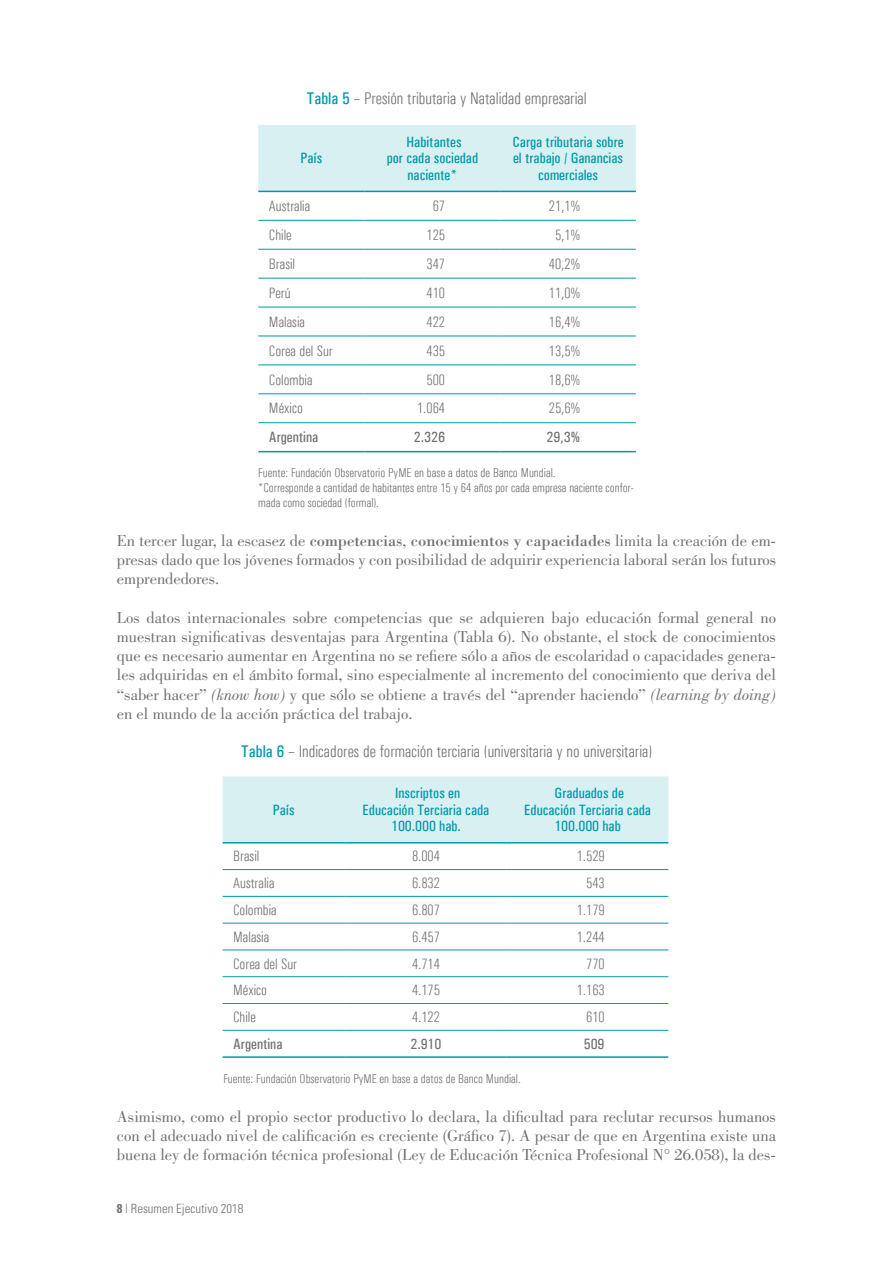
<style>
.page{position:relative;width:893px;height:1263px;background:#fff}
.page>*{position:absolute;margin:0;border:0;box-sizing:border-box;transform-origin:0 0}
.t1{font:300 condensed 16.95px "Univers";color:#717073}
.t2{font:16.5px/19.2px "Bodoni Std";color:#717073;text-align:justify}
.t3{font:300 condensed 15px "Univers";color:#717073}
.t4{font:500 15px/16.5px "Univers Condensed";color:#0099a8;text-align:center}
.t5{font:500 15px "Univers Condensed";color:#717073}
.t6{font:300 condensed 12.75px/15px "Univers";color:#717073}
.t7{font:300 condensed 12.75px "Univers";color:#717073}
.s1{font-family:"Univers Condensed";font-weight:500;font-stretch:normal;color:#0099a8}
.s2{font-style:inherit}
.s3{font-style:italic}
.s4{font-family:"Univers LT Std";font-weight:700}
</style>
<div class="page">
<div style="left:258px;top:125px;width:378px;height:66px;background:#d9f0f2"></div>
<hr style="left:258px;top:220px;width:107px;height:1px;background:#0099a8">
<hr style="left:365px;top:220px;width:135px;height:1px;background:#0099a8">
<hr style="left:500px;top:220px;width:136px;height:1px;background:#0099a8">
<hr style="left:258px;top:191px;width:107px;height:1px;background:#0099a8">
<hr style="left:365px;top:191px;width:135px;height:1px;background:#0099a8">
<hr style="left:500px;top:191px;width:136px;height:1px;background:#0099a8">
<hr style="left:258px;top:249px;width:107px;height:1px;background:#0099a8">
<hr style="left:365px;top:249px;width:135px;height:1px;background:#0099a8">
<hr style="left:500px;top:249px;width:136px;height:1px;background:#0099a8">
<hr style="left:258px;top:278px;width:107px;height:1px;background:#0099a8">
<hr style="left:365px;top:278px;width:135px;height:1px;background:#0099a8">
<hr style="left:500px;top:278px;width:136px;height:1px;background:#0099a8">
<hr style="left:258px;top:307px;width:107px;height:1px;background:#0099a8">
<hr style="left:365px;top:307px;width:135px;height:1px;background:#0099a8">
<hr style="left:500px;top:307px;width:136px;height:1px;background:#0099a8">
<hr style="left:258px;top:336px;width:107px;height:1px;background:#0099a8">
<hr style="left:365px;top:336px;width:135px;height:1px;background:#0099a8">
<hr style="left:500px;top:336px;width:136px;height:1px;background:#0099a8">
<hr style="left:258px;top:364px;width:107px;height:1px;background:#0099a8">
<hr style="left:365px;top:364px;width:135px;height:1px;background:#0099a8">
<hr style="left:500px;top:364px;width:136px;height:1px;background:#0099a8">
<hr style="left:258px;top:393px;width:107px;height:1px;background:#0099a8">
<hr style="left:365px;top:393px;width:135px;height:1px;background:#0099a8">
<hr style="left:500px;top:393px;width:136px;height:1px;background:#0099a8">
<hr style="left:258px;top:422px;width:107px;height:1px;background:#0099a8">
<hr style="left:365px;top:422px;width:135px;height:1px;background:#0099a8">
<hr style="left:500px;top:422px;width:136px;height:1px;background:#0099a8">
<hr style="left:258px;top:451px;width:107px;height:1px;background:#0099a8">
<hr style="left:365px;top:451px;width:135px;height:1px;background:#0099a8">
<hr style="left:500px;top:451px;width:136px;height:1px;background:#0099a8">
<div style="left:223px;top:776px;width:445px;height:66px;background:#d9f0f2"></div>
<hr style="left:223px;top:869px;width:122px;height:1px;background:#0099a8">
<hr style="left:345px;top:869px;width:162px;height:1px;background:#0099a8">
<hr style="left:507px;top:869px;width:161px;height:1px;background:#0099a8">
<hr style="left:223px;top:896px;width:122px;height:1px;background:#0099a8">
<hr style="left:345px;top:896px;width:162px;height:1px;background:#0099a8">
<hr style="left:507px;top:896px;width:161px;height:1px;background:#0099a8">
<hr style="left:223px;top:923px;width:122px;height:1px;background:#0099a8">
<hr style="left:345px;top:923px;width:162px;height:1px;background:#0099a8">
<hr style="left:507px;top:923px;width:161px;height:1px;background:#0099a8">
<hr style="left:223px;top:949px;width:122px;height:1px;background:#0099a8">
<hr style="left:345px;top:949px;width:162px;height:1px;background:#0099a8">
<hr style="left:507px;top:949px;width:161px;height:1px;background:#0099a8">
<hr style="left:223px;top:976px;width:122px;height:1px;background:#0099a8">
<hr style="left:345px;top:976px;width:162px;height:1px;background:#0099a8">
<hr style="left:507px;top:976px;width:161px;height:1px;background:#0099a8">
<hr style="left:223px;top:1003px;width:122px;height:1px;background:#0099a8">
<hr style="left:345px;top:1003px;width:162px;height:1px;background:#0099a8">
<hr style="left:507px;top:1003px;width:161px;height:1px;background:#0099a8">
<hr style="left:223px;top:1030px;width:122px;height:1px;background:#0099a8">
<hr style="left:345px;top:1030px;width:162px;height:1px;background:#0099a8">
<hr style="left:507px;top:1030px;width:161px;height:1px;background:#0099a8">
<hr style="left:223px;top:842px;width:122px;height:1px;background:#0099a8">
<hr style="left:345px;top:842px;width:162px;height:1px;background:#0099a8">
<hr style="left:507px;top:842px;width:161px;height:1px;background:#0099a8">
<hr style="left:223px;top:1056px;width:122px;height:2px;background:#0099a8">
<hr style="left:345px;top:1056px;width:162px;height:2px;background:#0099a8">
<hr style="left:507px;top:1056px;width:161px;height:2px;background:#0099a8">
<p class="t1" style="left:306px;top:89px;width:282px"><span class="s1">Tabla 5</span> – Presión tributaria y Natalidad empresarial</p>
<p class="t4" style="left:301px;top:150px;width:23px">País</p>
<p class="t4" style="left:387px;top:134px;width:93px">Habitantes<br>por cada sociedad naciente*</p>
<p class="t4" style="left:512px;top:134px;width:113px">Carga tributaria sobre el trabajo / Ganancias comerciales</p>
<p class="t3" style="left:269px;top:197px;width:43px">Australia</p>
<p class="t3" style="left:433px;top:197px;width:14px">67</p>
<p class="t3" style="left:549px;top:197px;width:33px">21,1%</p>
<p class="t3" style="left:269px;top:226px;width:24px">Chile</p>
<p class="t3" style="left:427px;top:226px;width:20px">125</p>
<p class="t3" style="left:555px;top:226px;width:27px">5,1%</p>
<p class="t3" style="left:269px;top:255px;width:28px">Brasil</p>
<p class="t3" style="left:427px;top:255px;width:20px">347</p>
<p class="t3" style="left:549px;top:255px;width:33px">40,2%</p>
<p class="t3" style="left:269px;top:284px;width:23px">Perú</p>
<p class="t3" style="left:427px;top:284px;width:20px">410</p>
<p class="t3" style="left:549px;top:284px;width:33px">11,0%</p>
<p class="t3" style="left:269px;top:313px;width:38px">Malasia</p>
<p class="t3" style="left:427px;top:313px;width:20px">422</p>
<p class="t3" style="left:549px;top:313px;width:33px">16,4%</p>
<p class="t3" style="left:269px;top:342px;width:65px">Corea del Sur</p>
<p class="t3" style="left:427px;top:342px;width:20px">435</p>
<p class="t3" style="left:549px;top:342px;width:33px">13,5%</p>
<p class="t3" style="left:269px;top:371px;width:45px">Colombia</p>
<p class="t3" style="left:427px;top:371px;width:20px">500</p>
<p class="t3" style="left:549px;top:371px;width:33px">18,6%</p>
<p class="t3" style="left:269px;top:400px;width:35px">México</p>
<p class="t3" style="left:417px;top:400px;width:29px">1.064</p>
<p class="t3" style="left:549px;top:400px;width:33px">25,6%</p>
<p class="t5" style="left:269px;top:428px;width:51px">Argentina</p>
<p class="t5" style="left:414px;top:428px;width:32px">2.326</p>
<p class="t5" style="left:547px;top:428px;width:36px">29,3%</p>
<p class="t6" style="left:258px;top:465px;width:377px">Fuente: Fundación Observatorio PyME en base a datos de Banco Mundial.<br>*Corresponde a cantidad de habitantes entre 15 y 64 años por cada empresa naciente confor&shy;mada como sociedad (formal).</p>
<p class="t2" style="left:117px;top:531px;width:661px">En tercer lugar, la escasez de <span class="s2">competencias</span>, <span class="s2">conocimientos y capacidades</span> limita la creación de em&shy;presas dado que los jóvenes formados y con posibilidad de adquirir experiencia laboral serán los futuros emprendedores.</p>
<p class="t2" style="left:117px;top:608px;width:661px">Los datos internacionales sobre competencias que se adquieren bajo educación formal general no muestran significativas desventajas para Argentina (Tabla 6). No obstante, el stock de conocimientos que es necesario aumentar en Argentina no se refiere sólo a años de escolaridad o capacidades genera&shy;les adquiridas en el ámbito formal, sino especialmente al incremento del conocimiento que deriva del “saber hacer” <span class="s3">(know how)</span> y que sólo se obtiene a través del “aprender haciendo” <span class="s3">(learning by doing) </span>en el mundo de la acción práctica del trabajo.</p>
<p class="t1" style="left:241px;top:741px;width:413px"><span class="s1">Tabla 6</span> – Indicadores de formación terciaria (universitaria y no universitaria)</p>
<p class="t4" style="left:273px;top:801px;width:23px">País</p>
<p class="t4" style="left:363px;top:785px;width:128px">Inscriptos en<br>Educación Terciaria cada<br>100.000 hab.</p>
<p class="t4" style="left:524px;top:785px;width:128px">Graduados de<br>Educación Terciaria cada<br>100.000 hab</p>
<p class="t3" style="left:233px;top:847px;width:28px">Brasil</p>
<p class="t3" style="left:412px;top:847px;width:29px">8.004</p>
<p class="t3" style="left:577px;top:847px;width:29px">1.529</p>
<p class="t3" style="left:233px;top:874px;width:43px">Australia</p>
<p class="t3" style="left:412px;top:874px;width:29px">6.832</p>
<p class="t3" style="left:586px;top:874px;width:20px">543</p>
<p class="t3" style="left:233px;top:901px;width:45px">Colombia</p>
<p class="t3" style="left:412px;top:901px;width:29px">6.807</p>
<p class="t3" style="left:577px;top:901px;width:29px">1.179</p>
<p class="t3" style="left:233px;top:928px;width:38px">Malasia</p>
<p class="t3" style="left:412px;top:928px;width:29px">6.457</p>
<p class="t3" style="left:577px;top:928px;width:29px">1.244</p>
<p class="t3" style="left:233px;top:955px;width:65px">Corea del Sur</p>
<p class="t3" style="left:412px;top:955px;width:29px">4.714</p>
<p class="t3" style="left:586px;top:955px;width:20px">770</p>
<p class="t3" style="left:233px;top:981px;width:35px">México</p>
<p class="t3" style="left:412px;top:981px;width:29px">4.175</p>
<p class="t3" style="left:577px;top:981px;width:29px">1.163</p>
<p class="t3" style="left:233px;top:1008px;width:24px">Chile</p>
<p class="t3" style="left:412px;top:1008px;width:29px">4.122</p>
<p class="t3" style="left:586px;top:1008px;width:20px">610</p>
<p class="t5" style="left:233px;top:1035px;width:51px">Argentina</p>
<p class="t5" style="left:410px;top:1035px;width:32px">2.910</p>
<p class="t5" style="left:584px;top:1035px;width:22px">509</p>
<p class="t6" style="left:223px;top:1071px;width:299px">Fuente: Fundación Observatorio PyME en base a datos de Banco Mundial.</p>
<p class="t2" style="left:117px;top:1107px;width:661px">Asimismo, como el propio sector productivo lo declara, la dificultad para reclutar recursos humanos con el adecuado nivel de calificación es creciente (Gráfico 7). A pesar de que en Argentina existe una buena ley de formación técnica profesional (Ley de Educación Técnica Profesional N° 26.058), la des-</p>
<p class="t7" style="left:117px;top:1201px;width:128px"><span class="s4">8</span> | Resumen Ejecutivo 2018</p>
</div>
